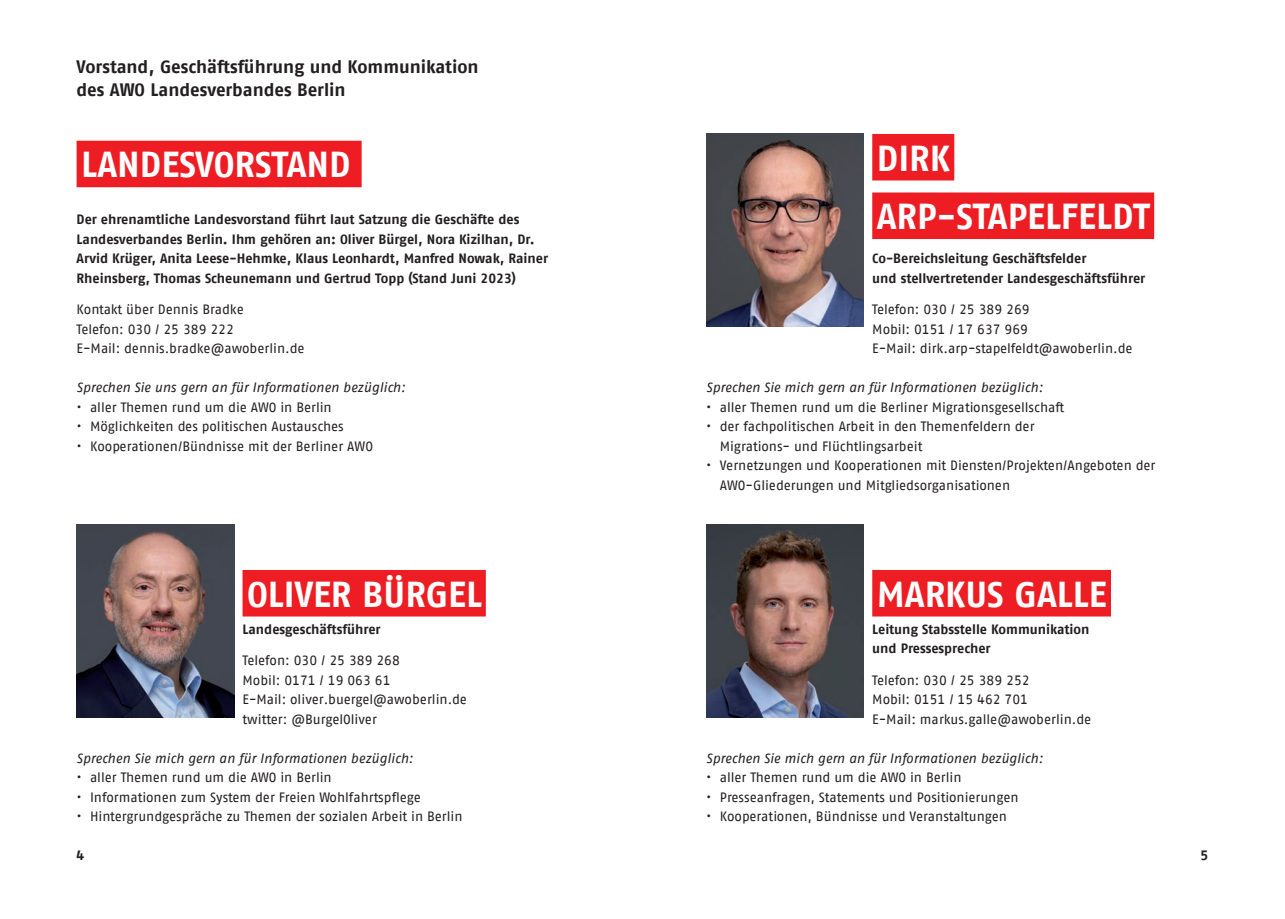
<style>
.page{position:relative;width:1285px;height:919px;background:#fff}
.page>*{position:absolute;margin:0;border:0;box-sizing:border-box;transform-origin:0 0}
.t1{font:700 36px/58.5px "AWO Fago Office";color:#fff}
.t2{font:700 18px/22.5px "AWO Fago Office";color:#231f20}
.t3{font:13.5px/19.5px "AWO Fago Office";color:#231f20}
.t4{font:700 13.5px/19.5px "AWO Fago Office";color:#231f20}
.t5{font:italic 13.5px "AWO Fago Office";letter-spacing:-.005em;color:#231f20}
</style>
<div class="page">
<div style="left:77px;top:141px;width:284px;height:46px;background:#ee1d23"></div>
<div style="left:242px;top:570px;width:244px;height:46px;background:#ee1d23"></div>
<div style="left:872px;top:134px;width:82px;height:46px;background:#ee1d23"></div>
<div style="left:872px;top:192px;width:281px;height:47px;background:#ee1d23"></div>
<div style="left:872px;top:570px;width:238px;height:46px;background:#ee1d23"></div>
<img style="left:706px;top:134px;width:157px;height:193px">
<img style="left:77px;top:524px;width:157px;height:193px">
<img style="left:706px;top:524px;width:157px;height:193px">
<h2 class="t2" style="left:76px;top:56px;width:403px">Vorstand, Geschäftsführung und Kommunikation des AWO Landesverbandes Berlin</h2>
<h1 class="t1" style="left:81px;top:135px;width:271px">LANDESVORSTAND</h1>
<p class="t4" style="left:77px;top:209px;width:473px">Der ehrenamtliche Landesvorstand führt laut Satzung die Geschäfte des Landesverbandes Berlin. Ihm gehören an: Oliver Bürgel, Nora Kizilhan, Dr.<br>Arvid Krüger, Anita Leese-Hehmke, Klaus Leonhardt, Manfred Nowak, Rainer Rheinsberg, Thomas Scheunemann und Gertrud Topp (Stand Juni 2023)</p>
<p class="t3" style="left:77px;top:299px;width:229px">Kontakt über Dennis Bradke<br>Telefon: 030 / 25 389 222<br>E-Mail: dennis.bradke@awoberlin.de</p>
<p class="t5" style="left:77px;top:379px;width:330px">Sprechen Sie uns gern an für Informationen bezüglich:</p>
<p class="t3" style="left:77px;top:397px;width:256px">• aller Themen rund um die AWO in Berlin</p>
<p class="t3" style="left:77px;top:416px;width:269px">• Möglichkeiten des politischen Austausches</p>
<p class="t3" style="left:77px;top:436px;width:298px">• Kooperationen/Bündnisse mit der Berliner AWO</p>
<h1 class="t1" style="left:247px;top:564px;width:236px">OLIVER BÜRGEL</h1>
<p class="t4" style="left:242px;top:619px;width:140px">Landesgeschäftsführer</p>
<p class="t3" style="left:242px;top:650px;width:226px">Telefon: 030 / 25 389 268<br>Mobil: 0171 / 19 063 61<br>E-Mail: oliver.buergel@awoberlin.de twitter: @BurgelOliver</p>
<p class="t5" style="left:77px;top:750px;width:338px">Sprechen Sie mich gern an für Informationen bezüglich:</p>
<p class="t3" style="left:77px;top:767px;width:256px">• aller Themen rund um die AWO in Berlin</p>
<p class="t3" style="left:77px;top:787px;width:346px">• Informationen zum System der Freien Wohlfahrtspflege</p>
<p class="t3" style="left:77px;top:806px;width:387px">• Hintergrundgespräche zu Themen der sozialen Arbeit in Berlin</p>
<h1 class="t1" style="left:876px;top:128px;width:274px">DIRK<br>ARP-STAPELFELDT</h1>
<p class="t4" style="left:872px;top:248px;width:274px">Co-Bereichsleitung Geschäftsfelder<br>und stellvertretender Landesgeschäftsführer</p>
<p class="t3" style="left:872px;top:299px;width:262px">Telefon: 030 / 25 389 269<br>Mobil: 0151 / 17 637 969<br>E-Mail: dirk.arp-stapelfeldt@awoberlin.de</p>
<p class="t5" style="left:706px;top:380px;width:338px">Sprechen Sie mich gern an für Informationen bezüglich:</p>
<p class="t3" style="left:706px;top:397px;width:359px">• aller Themen rund um die Berliner Migrationsgesellschaft</p>
<p class="t3" style="left:719px;top:416px;width:316px;text-indent:-14px">• der fachpolitischen Arbeit in den Themenfeldern der<br>Migrations- und Flüchtlingsarbeit</p>
<p class="t3" style="left:719px;top:455px;width:437px;text-indent:-14px">• Vernetzungen und Kooperationen mit Diensten/Projekten/Angeboten der<br>AWO-Gliederungen und Mitgliedsorganisationen</p>
<h1 class="t1" style="left:876px;top:564px;width:231px">MARKUS GALLE</h1>
<p class="t4" style="left:872px;top:619px;width:219px">Leitung Stabsstelle Kommunikation und Pressesprecher</p>
<p class="t3" style="left:872px;top:670px;width:220px">Telefon: 030 / 25 389 252<br>Mobil: 0151 / 15 462 701<br>E-Mail: markus.galle@awoberlin.de</p>
<p class="t5" style="left:706px;top:750px;width:338px">Sprechen Sie mich gern an für Informationen bezüglich:</p>
<p class="t3" style="left:706px;top:767px;width:256px">• aller Themen rund um die AWO in Berlin</p>
<p class="t3" style="left:706px;top:787px;width:314px">• Presseanfragen, Statements und Positionierungen</p>
<p class="t3" style="left:706px;top:806px;width:302px">• Kooperationen, Bündnisse und Veranstaltungen</p>
<p class="t4" style="left:77px;top:845px;width:9px">4</p>
<p class="t4" style="left:1200px;top:845px;width:9px">5</p>
</div>
